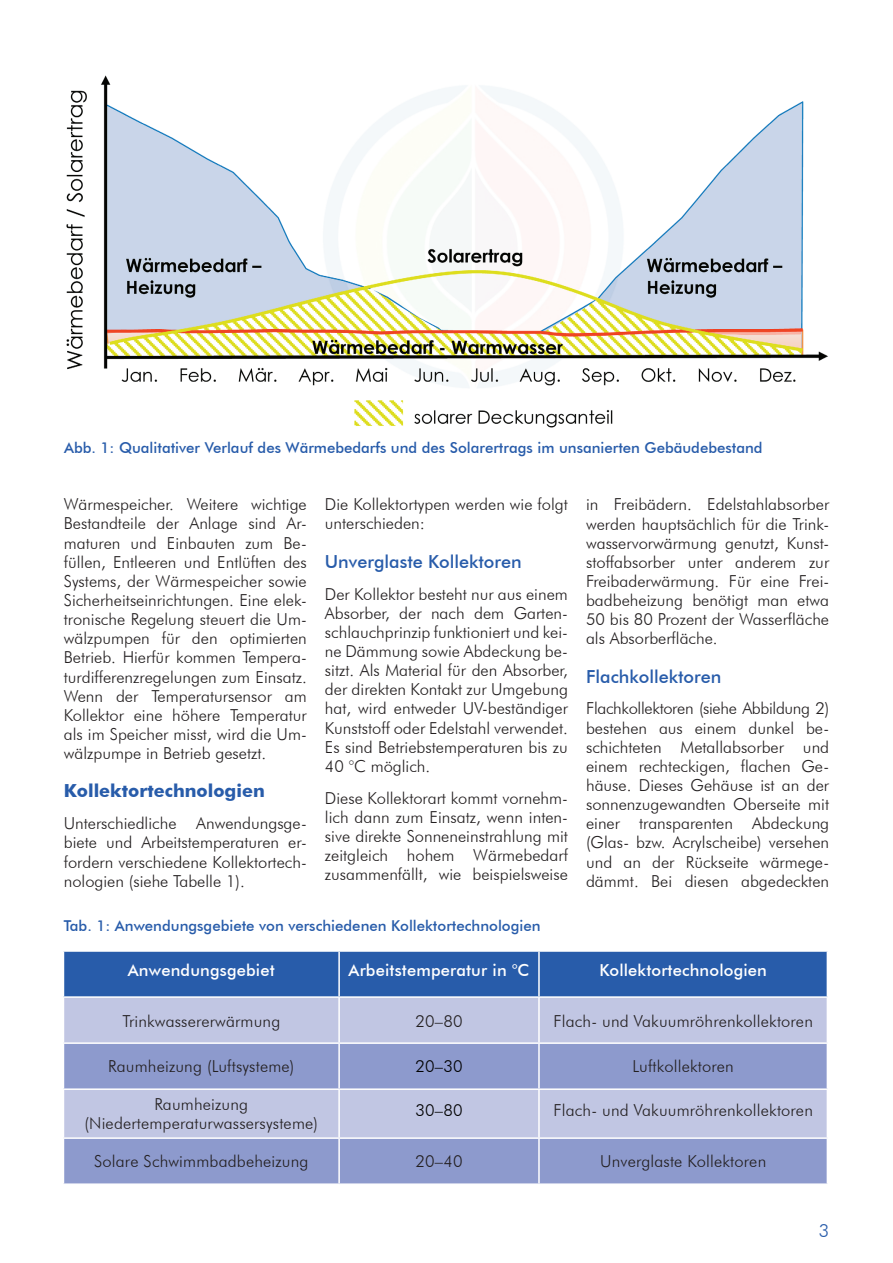
<style>
.page{position:relative;width:893px;height:1263px;background:#fff}
.page>*{position:absolute;margin:0;border:0;box-sizing:border-box;transform-origin:0 0}
.t1{font:500 18px "Futura BT";color:#285caa}
.t2{font:700 18px "Futura BT";color:#285caa}
.t3{font:300 18px "Futura BT";color:#285caa}
.t4{font:300 16.5px/19.2px "Futura BT";color:#231f20;text-align:justify}
.t5{font:500 16.5px "Futura BT";letter-spacing:.01em;color:#fff}
.t6{font:300 16.5px "Futura BT";letter-spacing:.01em;color:#000}
.t7{font:500 15px "Futura BT";color:#285caa}
</style>
<div class="page">
<img style="left:66px;top:75px;width:762px;height:353px">
<div style="left:64px;top:952px;width:763px;height:44px;background:#285caa"></div>
<div style="left:64px;top:998px;width:763px;height:44px;background:#c1c6e3"></div>
<svg style="left:64px;top:1044px;width:763px;height:139px;background:#9fa9d4"></svg>
<hr style="left:338px;top:952px;width:2px;height:44px;background:#fff">
<hr style="left:538px;top:952px;width:2px;height:44px;background:#fff">
<hr style="left:338px;top:998px;width:2px;height:44px;background:#fff">
<hr style="left:538px;top:998px;width:2px;height:44px;background:#fff">
<hr style="left:338px;top:1044px;width:2px;height:44px;background:#fff">
<hr style="left:538px;top:1044px;width:2px;height:44px;background:#fff">
<hr style="left:63px;top:1088px;width:276px;height:2px;background:#fff">
<hr style="left:339px;top:1088px;width:200px;height:2px;background:#fff">
<hr style="left:338px;top:1090px;width:2px;height:47px;background:#fff">
<hr style="left:539px;top:1088px;width:289px;height:2px;background:#fff">
<hr style="left:538px;top:1090px;width:2px;height:47px;background:#fff">
<hr style="left:63px;top:1137px;width:276px;height:2px;background:#fff">
<hr style="left:339px;top:1137px;width:200px;height:2px;background:#fff">
<hr style="left:338px;top:1139px;width:2px;height:44px;background:#fff">
<hr style="left:539px;top:1137px;width:289px;height:2px;background:#fff">
<hr style="left:538px;top:1139px;width:2px;height:44px;background:#fff">
<p class="t7" style="left:64px;top:438px;width:700px">Abb. 1: Qualitativer Verlauf des Wärmebedarfs und des Solarertrags im unsanierten Gebäudebestand</p>
<p class="t4" style="left:64px;top:495px;width:245px">Wärmespeicher. Weitere wichtige Bestandteile der Anlage sind Ar&shy;maturen und Einbauten zum Be&shy;füllen, Entleeren und Entlüften des Systems, der Wärmespeicher sowie Sicherheitseinrichtungen. Eine elek&shy;tronische Regelung steuert die Um&shy;wälzpumpen für den optimierten Betrieb. Hierfür kommen Tempera&shy;turdifferenzregelungen zum Einsatz.<br>Wenn der Temperatursensor am Kollektor eine höhere Temperatur als im Speicher misst, wird die Um&shy;wälzpumpe in Betrieb gesetzt.</p>
<p class="t2" style="left:64px;top:780px;width:203px">Kollektortechnologien</p>
<p class="t4" style="left:64px;top:814px;width:244px">Unterschiedliche Anwendungsge&shy;biete und Arbeitstemperaturen er&shy;fordern verschiedene Kollektortech&shy;nologien (siehe Tabelle 1).</p>
<p class="t4" style="left:325px;top:495px;width:244px">Die Kollektortypen werden wie folgt unterschieden:</p>
<p class="t1" style="left:325px;top:550px;width:198px">Unverglaste Kollektoren</p>
<p class="t4" style="left:325px;top:584px;width:245px">Der Kollektor besteht nur aus einem Absorber, der nach dem Garten&shy;schlauchprinzip funktioniert und kei&shy;ne Dämmung sowie Abdeckung be&shy;sitzt. Als Material für den Absorber, der direkten Kontakt zur Umgebung hat, wird entweder UV-beständiger Kunststoff oder Edelstahl verwendet.<br>Es sind Betriebstemperaturen bis zu 40 °C möglich.</p>
<p class="t4" style="left:325px;top:788px;width:245px">Diese Kollektorart kommt vornehm&shy;lich dann zum Einsatz, wenn inten&shy;sive direkte Sonneneinstrahlung mit zeitgleich hohem Wärmebedarf zusammenfällt, wie beispielsweise</p>
<p class="t7" style="left:64px;top:917px;width:478px">Tab. 1: Anwendungsgebiete von verschiedenen Kollektortechnologien</p>
<p class="t4" style="left:586px;top:495px;width:245px">in Freibädern. Edelstahlabsorber werden hauptsächlich für die Trink&shy;wasservorwärmung genutzt, Kunst&shy;stoffabsorber unter anderem zur Freibaderwärmung. Für eine Frei&shy;badbeheizung benötigt man etwa 50 bis 80 Prozent der Wasserfläche als Absorberfläche.</p>
<p class="t1" style="left:586px;top:665px;width:137px">Flachkollektoren</p>
<p class="t4" style="left:586px;top:699px;width:245px">Flachkollektoren (siehe Abbildung 2) bestehen aus einem dunkel be&shy;schichteten Metallabsorber und einem rechteckigen, flachen Ge&shy;häuse. Dieses Gehäuse ist an der sonnenzugewandten Oberseite mit einer transparenten Abdeckung (Glas- bzw. Acrylscheibe) versehen und an der Rückseite wärmege&shy;dämmt. Bei diesen abgedeckten</p>
<p class="t5" style="left:128px;top:960px;width:148px">Anwendungsgebiet</p>
<p class="t5" style="left:349px;top:960px;width:182px">Arbeitstemperatur in °C</p>
<p class="t5" style="left:599px;top:960px;width:169px">Kollektortechnologien</p>
<p class="t4" style="left:122px;top:1011px;width:159px">Trinkwassererwärmung</p>
<p class="t4" style="left:416px;top:1011px;width:48px">20–80</p>
<p class="t4" style="left:553px;top:1011px;width:261px">Flach- und Vakuumröhrenkollektoren</p>
<p class="t4" style="left:108px;top:1056px;width:188px">Raumheizung (Luftsysteme)</p>
<p class="t6" style="left:416px;top:1056px;width:48px">20–30</p>
<p class="t4" style="left:632px;top:1056px;width:103px">Luftkollektoren</p>
<p class="t4" style="left:85px;top:1094px;width:235px;text-align:center">Raumheizung (Niedertemperaturwassersysteme)</p>
<p class="t6" style="left:416px;top:1100px;width:48px">30–80</p>
<p class="t4" style="left:553px;top:1101px;width:261px">Flach- und Vakuumröhrenkollektoren</p>
<p class="t4" style="left:94px;top:1152px;width:216px">Solare Schwimmbadbeheizung</p>
<p class="t4" style="left:416px;top:1152px;width:48px">20–40</p>
<p class="t4" style="left:600px;top:1152px;width:168px">Unverglaste Kollektoren</p>
<p class="t3" style="left:819px;top:1220px;width:12px">3</p>
</div>
